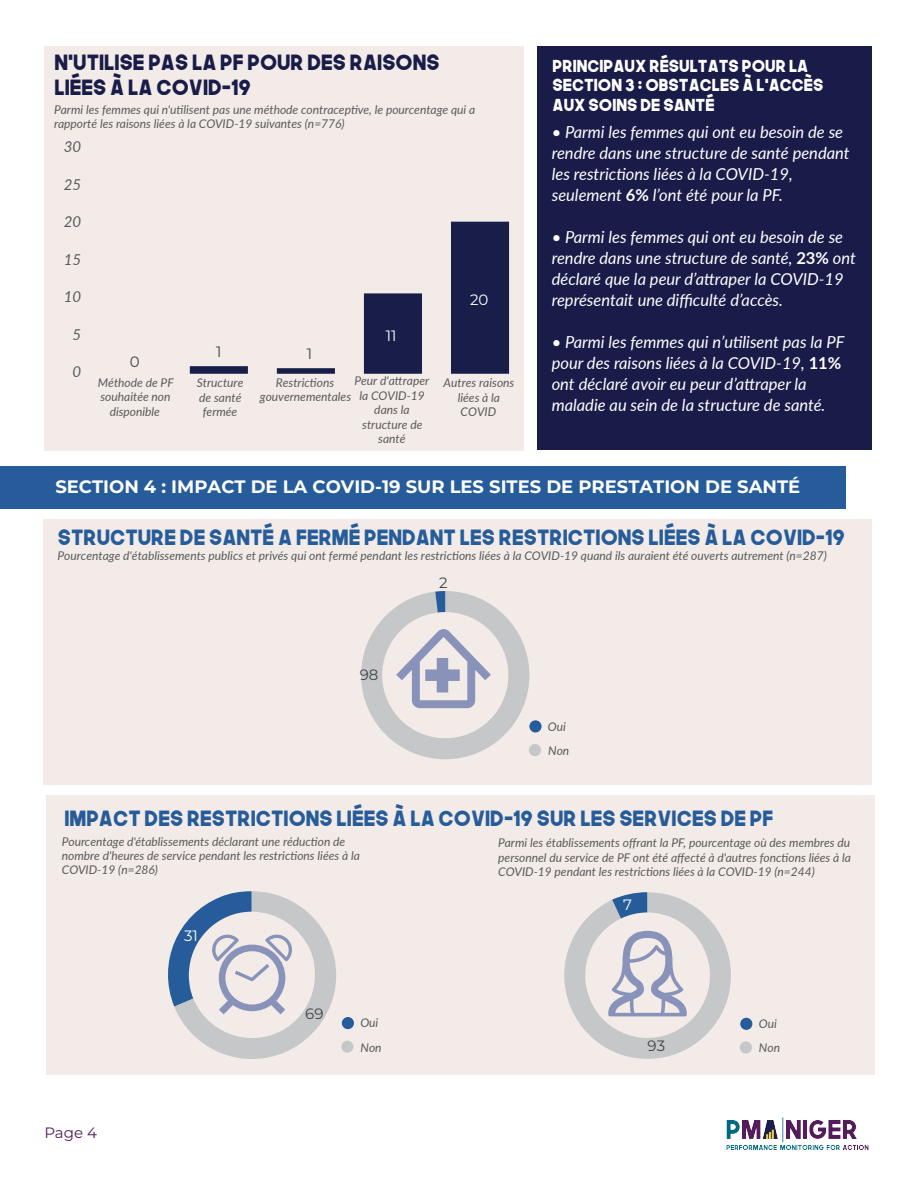
<style>
.page{position:relative;width:918px;height:1188px;background:#fff}
.page>*{position:absolute;margin:0;border:0;box-sizing:border-box;transform-origin:0 0}
.t1{font:21px "The Next Font";color:#265c9a}
.t2{font:21px/25.2px "The Next Font";color:#191c49}
.t3{font:700 18px "Montserrat";color:#fff}
.t4{font:italic 16.5px/21px "Lato";color:#fff}
.t5{font:16.5px/19.8px "The Next Font";color:#fff}
.t6{font:italic 15px "Lato";color:#59595b}
.t7{font:15px "Montserrat";color:#444345}
.t8{font:15px "Montserrat";color:#fff}
.t9{font:15px "Montserrat";color:#531c5a}
.t10{font:italic 12px/14.4px "Lato";color:#59595b;text-align:center}
.s1{font-weight:700;font-style:normal}
</style>
<div class="page">
<div style="left:46px;top:796px;width:828px;height:279px;background:#f2ebe7"></div>
<div style="left:43px;top:519px;width:829px;height:266px;background:#f2ebe7"></div>
<div style="left:0;top:467px;width:846px;height:42px;background:#265c9a"></div>
<div style="left:44px;top:46px;width:479px;height:404px;background:#f2ebe7"></div>
<div style="left:537px;top:47px;width:335px;height:403px;background:#191c49"></div>
<svg style="left:529px;top:720px;width:13px;height:13px"></svg>
<div style="left:529px;top:744px;width:12px;height:12px;background:#c5c7c9;border-radius:50%"></div>
<svg style="left:361px;top:591px;width:168px;height:168px"></svg>
<div style="left:342px;top:1017px;width:12px;height:12px;background:#275c9b;border-radius:50%"></div>
<div style="left:341px;top:1041px;width:12px;height:12px;background:#c5c7c9;border-radius:50%"></div>
<div style="left:740px;top:1018px;width:12px;height:12px;background:#275c9b;border-radius:50%"></div>
<div style="left:740px;top:1041px;width:12px;height:13px;background:#c5c7c9;border-radius:50%"></div>
<img style="left:726px;top:1117px;width:143px;height:33px">
<svg style="left:190px;top:222px;width:319px;height:152px"></svg>
<svg style="left:168px;top:891px;width:168px;height:168px"></svg>
<svg style="left:564px;top:892px;width:167px;height:167px"></svg>
<h1 class="t2" style="left:54px;top:48px;width:387px">N'UTILISE PAS LA PF POUR DES RAISONS<br>LIÉES À LA COVID-19</h1>
<p class="t10" style="left:54px;top:102px;width:423px;text-align:left">Parmi les femmes qui n'utilisent pas une méthode contraceptive, le pourcentage qui a rapporté les raisons liées à la COVID-19 suivantes (n=776)</p>
<p class="t6" style="left:64px;top:136px;width:19px">30</p>
<p class="t6" style="left:64px;top:173px;width:19px">25</p>
<p class="t6" style="left:64px;top:211px;width:19px">20</p>
<p class="t6" style="left:64px;top:248px;width:19px">15</p>
<p class="t6" style="left:64px;top:286px;width:19px">10</p>
<p class="t6" style="left:73px;top:323px;width:10px">5</p>
<p class="t6" style="left:73px;top:361px;width:10px">0</p>
<p class="t7" style="left:130px;top:352px;width:11px">0</p>
<p class="t10" style="left:98px;top:375px;width:77px">Méthode de PF souhaitée non disponible</p>
<p class="t7" style="left:216px;top:341px;width:7px">1</p>
<p class="t7" style="left:307px;top:343px;width:7px">1</p>
<p class="t8" style="left:386px;top:325px;width:12px">11</p>
<p class="t8" style="left:470px;top:289px;width:20px">20</p>
<p class="t10" style="left:197px;top:375px;width:48px;text-align:left">Structure de santé fermée</p>
<p class="t10" style="left:260px;top:375px;width:93px">Restrictions gouvernementales</p>
<p class="t10" style="left:354px;top:373px;width:76px">Peur d'attraper la COVID-19 dans la structure de santé</p>
<p class="t10" style="left:444px;top:375px;width:72px">Autres raisons liées à la<br>COVID</p>
<h3 class="t5" style="left:553px;top:55px;width:272px">PRINCIPAUX RÉSULTATS POUR LA<br>SECTION 3 : OBSTACLES À L'ACCÈS<br>AUX SOINS DE SANTÉ</h3>
<h3 class="t4" style="left:552px;top:121px;width:299px">• Parmi les femmes qui ont eu besoin de se rendre dans une structure de santé pendant les restrictions liées à la COVID-19, seulement <span class="s1">6%</span> l’ont été pour la PF.</h3>
<h3 class="t4" style="left:552px;top:226px;width:306px">• Parmi les femmes qui ont eu besoin de se rendre dans une structure de santé, <span class="s1">23%</span> ont déclaré que la peur d’attraper la COVID-19 représentait une difficulté d’accès.</h3>
<h3 class="t4" style="left:552px;top:331px;width:294px">• Parmi les femmes qui n’utilisent pas la PF pour des raisons liées à la COVID-19, <span class="s1">11% </span>ont déclaré avoir eu peur d’attraper la maladie au sein de la structure de santé.</h3>
<h2 class="t3" style="left:55px;top:474px;width:746px">SECTION 4 : IMPACT DE LA COVID-19 SUR LES SITES DE PRESTATION DE SANTÉ</h2>
<h1 class="t1" style="left:58px;top:523px;width:789px">STRUCTURE DE SANTÉ A FERMÉ PENDANT LES RESTRICTIONS LIÉES À LA COVID-19</h1>
<p class="t10" style="left:58px;top:548px;width:771px">Pourcentage d'établissements publics et privés qui ont fermé pendant les restrictions liées à la COVID-19 quand ils auraient été ouverts autrement (n=287)</p>
<p class="t7" style="left:360px;top:664px;width:20px">98</p>
<p class="t7" style="left:439px;top:573px;width:10px">2</p>
<p class="t10" style="left:548px;top:719px;width:20px">Oui</p>
<p class="t10" style="left:548px;top:743px;width:23px">Non</p>
<h1 class="t1" style="left:64px;top:804px;width:710px">IMPACT DES RESTRICTIONS LIÉES À LA COVID-19 SUR LES SERVICES DE PF</h1>
<p class="t10" style="left:62px;top:834px;width:299px;text-align:left">Pourcentage d'établissements déclarant une réduction de nombre d'heures de service pendant les restrictions liées à la<br>COVID-19 (n=286)</p>
<p class="t10" style="left:498px;top:835px;width:354px;text-align:justify">Parmi les établissements offrant la PF, pourcentage où des membres du personnel du service de PF ont été affecté à d'autres fonctions liées à la COVID-19 pendant les restrictions liées à la COVID-19 (n=244)</p>
<p class="t9" style="left:44px;top:1122px;width:54px">Page 4</p>
<p class="t8" style="left:184px;top:925px;width:15px">31</p>
<p class="t7" style="left:305px;top:1004px;width:20px">69</p>
<p class="t10" style="left:360px;top:1015px;width:20px">Oui</p>
<p class="t10" style="left:361px;top:1040px;width:23px">Non</p>
<p class="t8" style="left:623px;top:894px;width:10px">7</p>
<p class="t7" style="left:648px;top:1035px;width:19px">93</p>
<p class="t10" style="left:759px;top:1016px;width:20px">Oui</p>
<p class="t10" style="left:759px;top:1040px;width:23px">Non</p>
</div>
